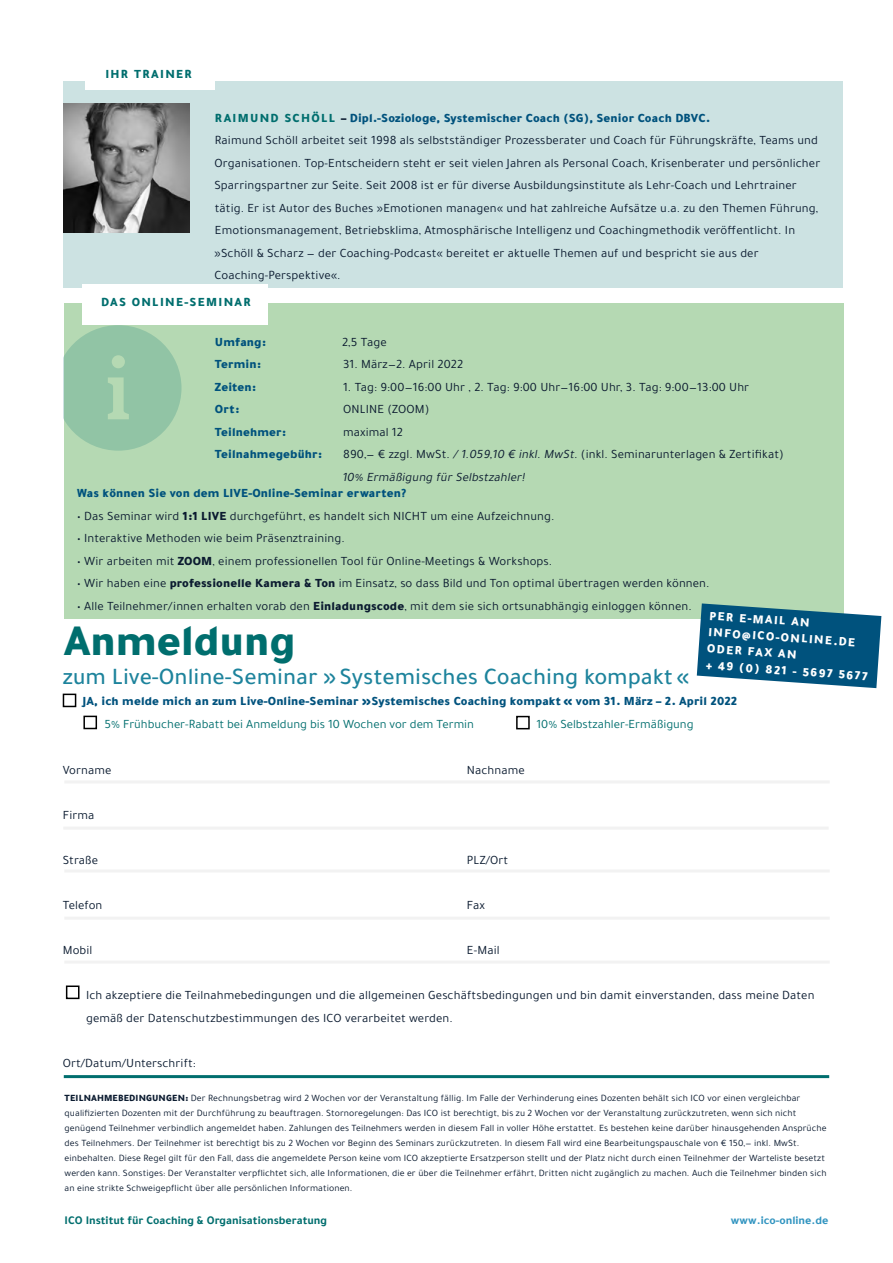
<style>
.page{position:relative;width:893px;height:1263px;background:#fff}
.page>*{position:absolute;margin:0;border:0;box-sizing:border-box;transform-origin:0 0}
.t1{font:900 45px "Tajawal";color:#006e6e}
.t2{font:500 24px "Tajawal";color:#1d839c}
.t3{font:12.75px/22.5px "Tajawal";letter-spacing:.01em;color:#0b1b30}
.t4{font:900 12.75px "Tajawal";letter-spacing:.01em;color:#00527d}
.t5{font:12.75px "Tajawal";color:#006e6e}
.t6{font:900 12.75px/16.5px "Tajawal";color:#fff}
.t7{font:900 12.75px "Tajawal";letter-spacing:.1em;color:#006e6e}
.t8{font:700 12px "Tajawal";color:#006e6e}
.t9{font:700 12px "Tajawal";color:#3194c0}
.t10{font:9.75px/15px "Tajawal";letter-spacing:.01em;color:#0b1b30}
.s1{font-weight:900;color:#006e6e}
.s2{font-weight:900}
.s3{font-weight:900;color:#00527d}
.s4{font-style:italic}
</style>
<div class="page">
<div style="left:63px;top:694px;width:13px;height:13px;border:2px solid #000"></div>
<div style="left:66px;top:985px;width:14px;height:14px;border:2px solid #000"></div>
<hr style="left:64px;top:780px;width:766px;height:3px;background:#f2f2f2">
<hr style="left:63px;top:827px;width:766px;height:3px;background:#f2f2f2">
<hr style="left:64px;top:869px;width:766px;height:3px;background:#f2f2f2">
<hr style="left:64px;top:917px;width:766px;height:3px;background:#f2f2f2">
<hr style="left:64px;top:960px;width:766px;height:3px;background:#f2f2f2">
<hr style="left:64px;top:1075px;width:765px;height:3px;background:#006e6e">
<div style="left:64px;top:303px;width:779px;height:315px;background:#b5d9b3"></div>
<svg style="left:64px;top:325px;width:117px;height:126px"></svg>
<div style="left:83px;top:716px;width:14px;height:13px;border:2px solid #000"></div>
<div style="left:516px;top:716px;width:14px;height:13px;border:2px solid #000"></div>
<svg style="left:697px;top:603px;width:184px;height:85px"></svg>
<div style="left:64px;top:81px;width:779px;height:207px;background:#cce2e2"></div>
<img style="left:64px;top:104px;width:126px;height:128px">
<div style="left:85px;top:55px;width:129px;height:35px;background:#fff"></div>
<div style="left:83px;top:284px;width:185px;height:40px;background:#fff"></div>
<p class="t7" style="left:105px;top:63px;width:88px">IHR TRAINER</p>
<p class="t3" style="left:214px;top:106px;width:607px"><span class="s1">RAIMUND SCHÖLL</span> <span class="s2">–</span> <span class="s3">Dipl.-Soziologe, Systemischer Coach (SG), Senior Coach DBVC.<br></span>Raimund Schöll arbeitet seit 1998 als selbstständiger Prozessberater und Coach für Führungskräfte, Teams und Organisationen. Top-Entscheidern steht er seit vielen Jahren als Personal Coach, Krisenberater und persönlicher Sparringspartner zur Seite. Seit 2008 ist er für diverse Ausbildungsinstitute als Lehr-Coach und Lehrtrainer tätig. Er ist Autor des Buches »Emotionen managen« und hat zahlreiche Aufsätze u.a. zu den Themen Führung, Emotionsmanagement, Betriebsklima, Atmosphärische Intelligenz und Coachingmethodik veröffentlicht. In »Schöll &amp; Scharz — der Coaching-Podcast« bereitet er aktuelle Themen auf und bespricht sie aus der Coaching-Perspektive«.</p>
<p class="t7" style="left:101px;top:291px;width:151px">DAS ONLINE-SEMINAR</p>
<p class="t4" style="left:215px;top:331px;width:53px">Umfang:</p>
<p class="t3" style="left:342px;top:330px;width:46px">2,5 Tage</p>
<p class="t4" style="left:215px;top:353px;width:48px">Termin:</p>
<p class="t3" style="left:343px;top:353px;width:122px">31. März—2. April 2022</p>
<p class="t4" style="left:215px;top:376px;width:43px">Zeiten:</p>
<p class="t3" style="left:343px;top:375px;width:408px">1. Tag: 9:00—16:00 Uhr , 2. Tag: 9:00 Uhr—16:00 Uhr, 3. Tag: 9:00—13:00 Uhr</p>
<p class="t4" style="left:215px;top:398px;width:26px">Ort:</p>
<p class="t3" style="left:343px;top:398px;width:88px">ONLINE (ZOOM)</p>
<p class="t4" style="left:215px;top:421px;width:73px">Teilnehmer:</p>
<p class="t3" style="left:343px;top:420px;width:61px">maximal 12</p>
<p class="t4" style="left:215px;top:443px;width:109px">Teilnahmegebühr:</p>
<p class="t3" style="left:342px;top:443px;width:443px">890,— € zzgl. MwSt. <span class="s4">/1.059,10 € inkl.MwSt.</span>(inkl. Seminarunterlagen &amp; Zertifikat)<br><span class="s4">10% Ermäßigung fürSelbstzahler!</span></p>
<p class="t4" style="left:77px;top:482px;width:331px">Was können Sie von dem LIVE-Online-Seminar erwarten?</p>
<p class="t3" style="left:77px;top:504px;width:479px">• Das Seminar wird <span class="s2">1:1 LIVE</span> durchgeführt, es handelt sich NICHT um eine Aufzeichnung.</p>
<p class="t3" style="left:77px;top:527px;width:269px">• Interaktive Methoden wie beim Präsenztraining.</p>
<p class="t3" style="left:77px;top:549px;width:476px">• Wir arbeiten mit <span class="s2">ZOOM</span>, einem professionellen Tool für Online-Meetings &amp; Workshops.</p>
<p class="t3" style="left:77px;top:572px;width:634px">• Wir haben eine <span class="s2">professionelle Kamera &amp; Ton</span> im Einsatz, so dass Bild und Ton optimal übertragen werden können.</p>
<p class="t3" style="left:77px;top:594px;width:616px">• Alle Teilnehmer/innen erhalten vorab den <span class="s2">Einladungscode</span>, mit dem sie sich ortsunabhängig einloggen können.</p>
<p class="t6" style="left:710px;top:606px;width:163px;rotate:4deg">PER E-MAIL AN<br>INFO@ICO-ONLINE.DE<br>ODER FAX AN<br>+ 49 (0) 821 - 5697 5677</p>
<h1 class="t1" style="left:64px;top:602px;width:233px">Anmeldung</h1>
<h2 class="t2" style="left:63px;top:660px;width:628px">zum Live-Online-Seminar » Systemisches Coaching kompakt «</h2>
<p class="t4" style="left:83px;top:690px;width:656px">JA, ich melde mich an zum Live-Online-Seminar »Systemisches Coaching kompakt « vom 31. März – 2. April 2022</p>
<p class="t5" style="left:104px;top:715px;width:371px">5% Frühbucher-Rabatt bei Anmeldung bis 10 Wochen vor dem Termin</p>
<p class="t5" style="left:536px;top:715px;width:158px">10% Selbstzahler-Ermäßigung</p>
<p class="t3" style="left:467px;top:759px;width:59px">Nachname</p>
<p class="t3" style="left:63px;top:759px;width:50px">Vorname</p>
<p class="t3" style="left:63px;top:804px;width:33px">Firma</p>
<p class="t3" style="left:63px;top:849px;width:37px">Straße</p>
<p class="t3" style="left:63px;top:894px;width:41px">Telefon</p>
<p class="t3" style="left:63px;top:939px;width:31px">Mobil</p>
<p class="t3" style="left:86px;top:984px;width:730px">Ich akzeptiere die Teilnahmebedingungen und die allgemeinen Geschäftsbedingungen und bin damit einverstanden, dass meine Daten gemäß der Datenschutzbestimmungen des ICO verarbeitet werden.</p>
<p class="t3" style="left:63px;top:1051px;width:135px">Ort/Datum/Unterschrift:</p>
<p class="t10" style="left:65px;top:1090px;width:764px"><span class="s2">TEILNAHMEBEDINGUNGEN:</span> Der Rechnungsbetrag wird 2 Wochen vor der Veranstaltung fällig. Im Falle der Verhinderung eines Dozenten behält sich ICO vor einen vergleichbar qualifizierten Dozenten mit der Durchführung zu beauftragen. Stornoregelungen: Das ICO ist berechtigt, bis zu 2 Wochen vor der Veranstaltung zurückzutreten, wenn sich nicht genügend Teilnehmer verbindlich angemeldet haben. Zahlungen des Teilnehmers werden in diesem Fall in voller Höhe erstattet. Es bestehen keine darüber hinausgehenden Ansprüche des Teilnehmers. Der Teilnehmer ist berechtigt bis zu 2 Wochen vor Beginn des Seminars zurückzutreten. In diesem Fall wird eine Bearbeitungspauschale von € 150,— inkl. MwSt. einbehalten. Diese Regel gilt für den Fall, dass die angemeldete Person keine vom ICO akzeptierte Ersatzperson stellt und der Platz nicht durch einen Teilnehmer der Warteliste besetzt werden kann. Sonstiges: Der Veranstalter verpflichtet sich, alle Informationen, die er über die Teilnehmer erfährt, Dritten nicht zugänglich zu machen. Auch die Teilnehmer binden sich an eine strikte Schweigepflicht über alle persönlichen Informationen.</p>
<p class="t3" style="left:467px;top:849px;width:43px">PLZ/Ort</p>
<p class="t3" style="left:467px;top:894px;width:19px">Fax</p>
<p class="t3" style="left:467px;top:939px;width:34px">E-Mail</p>
<p class="t8" style="left:65px;top:1211px;width:264px">ICO Institut für Coaching &amp; Organisationsberatung</p>
<p class="t9" style="left:731px;top:1211px;width:99px">www.ico-online.de</p>
</div>
